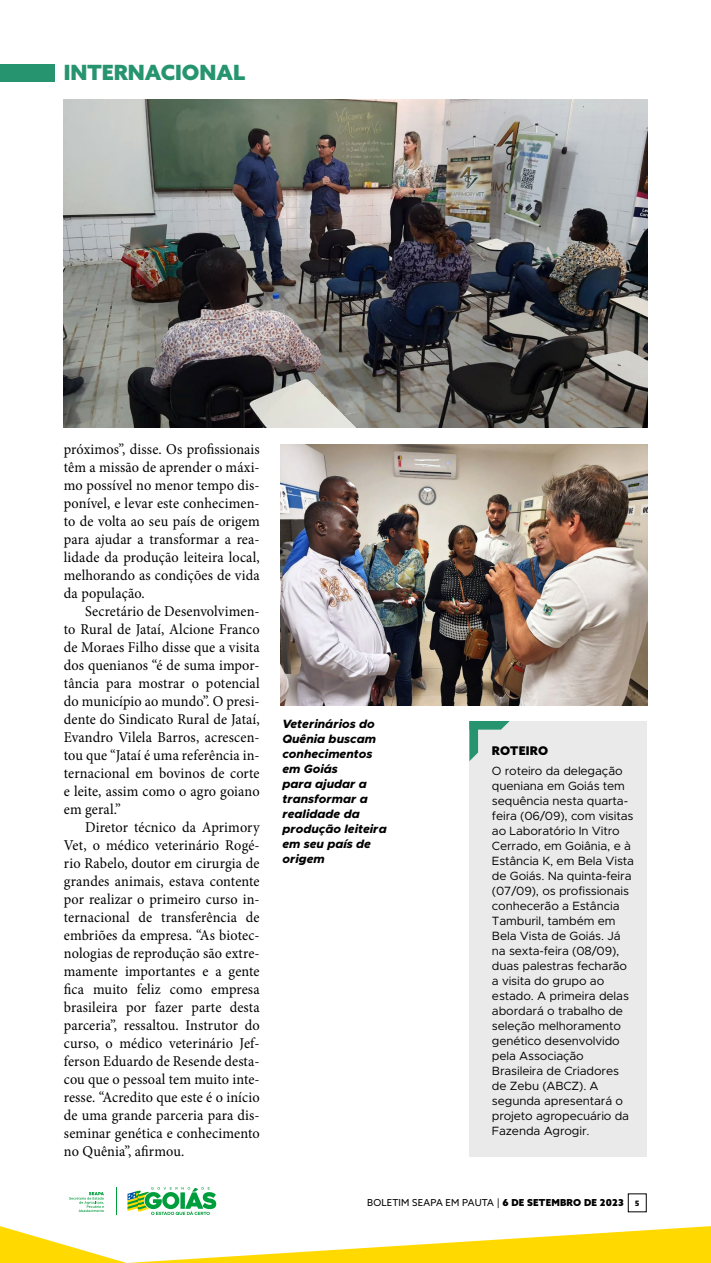
<style>
.page{position:relative;width:711px;height:1263px;background:#fff}
.page>*{position:absolute;margin:0;border:0;box-sizing:border-box;transform-origin:0 0}
.t1{font:900 21px "Azo Sans";color:#26946f}
.t2{font:15px/18px "Minion Pro";letter-spacing:.01em;color:#000;text-align:justify;scale:.95 1}
.t3{font:12px/15px "Metropolis";letter-spacing:-.01em;color:#000}
.t4{font:italic 800 12px/15px "Metropolis";color:#000}
.t5{font:900 12px "Azo Sans";letter-spacing:.02em;color:#000}
.t6{font:9.6px "Azo Sans";letter-spacing:.02em;color:#000}
.s1{font-weight:900}
.s2{font-family:"Neo Sans Pro";font-weight:900;font-size:7.2px}
</style>
<div class="page">
<svg style="left:127px;top:1187px;width:89px;height:28px"></svg>
<svg style="left:116px;top:1187px;width:1px;height:28px"></svg>
<svg style="left:69px;top:1192px;width:35px;height:20px"></svg>
<svg style="left:0;top:1226px;width:710px;height:37px"></svg>
<div style="left:0;top:64px;width:54px;height:18px;background:#26946f"></div>
<img style="left:64px;top:99px;width:582px;height:328px">
<img style="left:281px;top:444px;width:365px;height:261px">
<div style="left:469px;top:721px;width:177px;height:436px;background:#eaeaea"></div>
<svg style="left:469px;top:721px;width:40px;height:40px"></svg>
<h1 class="t1" style="left:64px;top:58px;width:183px">INTERNACIONAL</h1>
<p class="t2" style="left:64px;top:440px;width:207px">próximos”, disse. Os profissionais têm a missão de aprender o máxi&shy;mo possível no menor tempo dis&shy;ponível, e levar este conhecimen&shy;to de volta ao seu país de origem para ajudar a transformar a rea&shy;lidade da produção leiteira local, melhorando as condições de vida da população.</p>
<p class="t2" style="left:64px;top:602px;width:207px;text-indent:21px">Secretário de Desenvolvimen&shy;to Rural de Jataí, Alcione Franco de Moraes Filho disse que a visita dos quenianos “é de suma impor&shy;tância para mostrar o potencial do município ao mundo”. O presi&shy;dente do Sindicato Rural de Jataí, Evandro Vilela Barros, acrescen&shy;tou que “Jataí é uma referência in&shy;ternacional em bovinos de corte e leite, assim como o agro goiano em geral.”</p>
<p class="t2" style="left:64px;top:818px;width:207px;text-indent:21px">Diretor técnico da Aprimory Vet, o médico veterinário Rogé&shy;rio Rabelo, doutor em cirurgia de grandes animais, estava contente por realizar o primeiro curso in&shy;ternacional de transferência de embriões da empresa. “As biotec&shy;nologias de reprodução são extre&shy;mamente importantes e a gente fica muito feliz como empresa brasileira por fazer parte desta parceria”, ressaltou. Instrutor do curso, o médico veterinário Jef&shy;ferson Eduardo de Resende desta&shy;cou que o pessoal tem muito inte&shy;resse. “Acredito que este é o início de uma grande parceria para dis&shy;seminar genética e conhecimento no Quênia”, afirmou.</p>
<p class="t4" style="left:282px;top:717px;width:106px">Veterinários do<br>Quênia buscam conhecimentos em Goiás<br>para ajudar a transformar a realidade da produção leiteira em seu país de origem</p>
<p class="t5" style="left:491px;top:742px;width:58px">ROTEIRO</p>
<p class="t3" style="left:491px;top:764px;width:143px">O roteiro da delegação queniana em Goiás tem sequência nesta quarta&shy;feira (06/09), com visitas ao Laboratório In Vitro<br>Cerrado, em Goiânia, e à<br>Estância K, em Bela Vista de Goiás. Na quinta-feira (07/09), os profissionais conhecerão a Estância<br>Tamburil, também em<br>Bela Vista de Goiás. Já na sexta-feira (08/09), duas palestras fecharão a visita do grupo ao estado. A primeira delas abordará o trabalho de seleção melhoramento genético desenvolvido pela Associação<br>Brasileira de Criadores de Zebu (ABCZ). A segunda apresentará o projeto agropecuário da<br>Fazenda Agrogir.</p>
<p class="t6" style="left:367px;top:1197px;width:274px">BOLETIM SEAPA EM PAUTA | <span class="s1">6 DE SETEMBRO DE 2023</span> <span class="s2">5</span></p>
</div>
